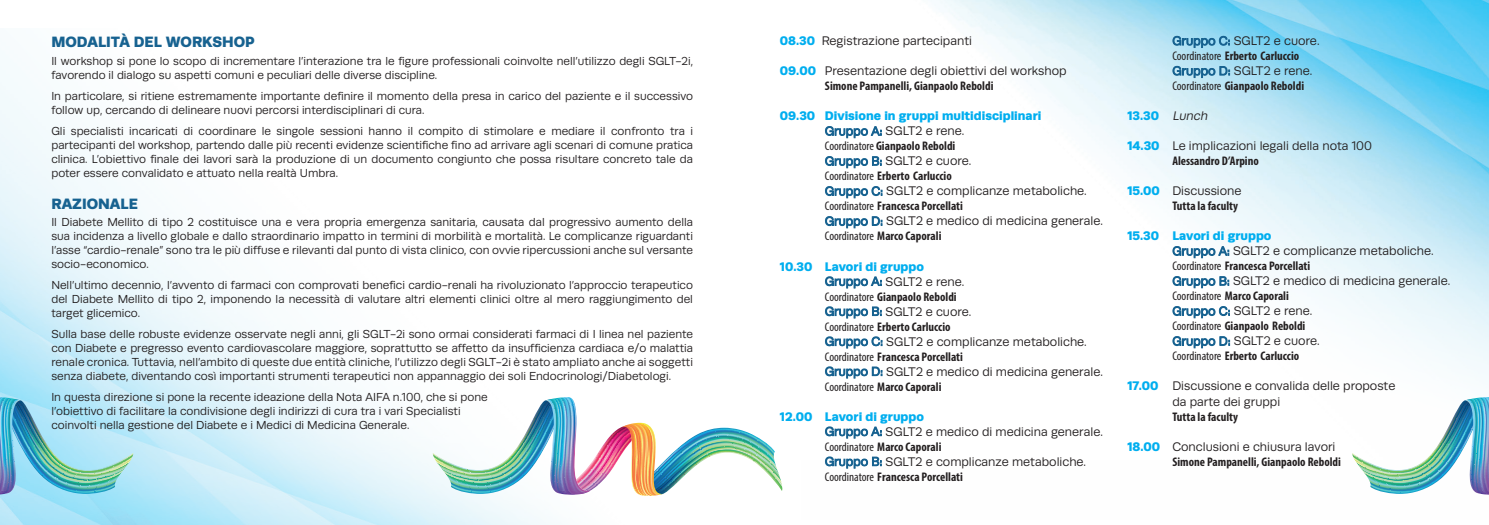
<style>
.page{position:relative;width:1489px;height:525px;background:#fff}
.page>*{position:absolute;margin:0;border:0;box-sizing:border-box;transform-origin:0 0}
.t1{font:900 15px "Runda";color:#176290}
.t2{font:12.5px/15px "Runda";color:#231f20}
.t3{font:700 condensed 12.5px "Myriad Pro";color:#231f20}
.t4{font:900 12.5px/15px "Runda";color:#00aeef}
.t5{font:11.62px/14px "Runda";color:#231f20;text-align:justify}
.s1{font-weight:900;color:#00aeef}
.s2{font-weight:400;color:#176290}
.s3{font-weight:400;color:#231f20}
.s4{font-weight:400}
.s5{color:#176290}
.s6{font-weight:400;font-style:italic;color:#231f20}
</style>
<div class="page">
<img style="left:0;top:53px;width:658px;height:471px">
<img style="left:931px;top:0;width:557px;height:377px">
<img style="left:433px;top:397px;width:349px;height:98px">
<img style="left:1352px;top:397px;width:136px;height:97px">
<img style="left:0;top:397px;width:133px;height:97px">
<p class="t1" style="left:51px;top:33px;width:205px">MODALITÀ DEL WORKSHOP</p>
<p class="t5" style="left:51px;top:54px;width:643px">Il workshop si pone lo scopo di incrementare l’interazione tra le figure professionali coinvolte nell’utilizzo degli SGLT-2i, favorendo il dialogo su aspetti comuni e peculiari delle diverse discipline.</p>
<p class="t5" style="left:51px;top:89px;width:643px">In particolare, si ritiene estremamente importante definire il momento della presa in carico del paziente e il successivo follow up, cercando di delineare nuovi percorsi interdisciplinari di cura.</p>
<p class="t5" style="left:51px;top:124px;width:643px">Gli specialisti incaricati di coordinare le singole sessioni hanno il compito di stimolare e mediare il confronto tra i partecipanti del workshop, partendo dalle più recenti evidenze scientifiche fino ad arrivare agli scenari di comune pratica clinica. L’obiettivo finale dei lavori sarà la produzione di un documento congiunto che possa risultare concreto tale da poter essere convalidato e attuato nella realtà Umbra.</p>
<p class="t1" style="left:51px;top:194px;width:88px">RAZIONALE</p>
<p class="t5" style="left:51px;top:215px;width:643px">Il Diabete Mellito di tipo 2 costituisce una e vera propria emergenza sanitaria, causata dal progressivo aumento della sua incidenza a livello globale e dallo straordinario impatto in termini di morbilità e mortalità. Le complicanze riguardanti l’asse “cardio-renale” sono tra le più diffuse e rilevanti dal punto di vista clinico, con ovvie ripercussioni anche sul versante socio-economico.</p>
<p class="t5" style="left:51px;top:278px;width:643px">Nell’ultimo decennio, l’avvento di farmaci con comprovati benefici cardio-renali ha rivoluzionato l’approccio terapeutico del Diabete Mellito di tipo 2, imponendo la necessità di valutare altri elementi clinici oltre al mero raggiungimento del target glicemico.</p>
<p class="t5" style="left:51px;top:327px;width:643px">Sulla base delle robuste evidenze osservate negli anni, gli SGLT-2i sono ormai considerati farmaci di I linea nel paziente con Diabete e pregresso evento cardiovascolare maggiore, soprattutto se affetto da insufficienza cardiaca e/o malattia renale cronica. Tuttavia, nell’ambito di queste due entità cliniche, l’utilizzo degli SGLT-2i è stato ampliato anche ai soggetti senza diabete, diventando così importanti strumenti terapeutici non appannaggio dei soli Endocrinologi/Diabetologi.</p>
<p class="t5" style="left:51px;top:390px;width:438px;text-align:left">In questa direzione si pone la recente ideazione della Nota AIFA n.100, che si pone l’obiettivo di facilitare la condivisione degli indirizzi di cura tra i vari Specialisti coinvolti nella gestione del Diabete e i Medici di Medicina Generale.</p>
<p class="t2" style="left:780px;top:34px;width:193px"><span class="s1">08.30</span> Registrazione partecipanti</p>
<p class="t2" style="left:780px;top:64px;width:288px"><span class="s1">09.00</span> Presentazione degli obiettivi del workshop</p>
<p class="t3" style="left:825px;top:78px;width:170px">Simone Pampanelli, Gianpaolo Reboldi</p>
<p class="t4" style="left:825px;top:108px;width:218px;text-indent:-45px">09.30 Divisione in gruppi multidisciplinari<br><span class="s2">Gruppo A:</span> <span class="s3">SGLT2 e rene.</span></p>
<p class="t3" style="left:825px;top:138px;width:132px"><span class="s4">Coordinatore</span> Gianpaolo Reboldi</p>
<p class="t2" style="left:825px;top:154px;width:148px"><span class="s5">Gruppo B:</span> SGLT2 e cuore.</p>
<p class="t3" style="left:825px;top:168px;width:128px"><span class="s4">Coordinatore</span> Erberto Carluccio</p>
<p class="t2" style="left:825px;top:184px;width:263px"><span class="s5">Gruppo C:</span> SGLT2 e complicanze metaboliche.</p>
<p class="t3" style="left:825px;top:198px;width:139px"><span class="s4">Coordinatore</span> Francesca Porcellati</p>
<p class="t2" style="left:825px;top:214px;width:279px"><span class="s5">Gruppo D:</span> SGLT2 e medico di medicina generale.</p>
<p class="t3" style="left:825px;top:228px;width:118px"><span class="s4">Coordinatore</span> Marco Caporali</p>
<p class="t4" style="left:825px;top:258px;width:141px;text-indent:-45px">10.30 Lavori di gruppo<br><span class="s2">Gruppo A:</span> <span class="s3">SGLT2 e rene.</span></p>
<p class="t3" style="left:825px;top:288px;width:133px"><span class="s4">Coordinatore</span> Gianpaolo Reboldi</p>
<p class="t2" style="left:825px;top:304px;width:148px"><span class="s5">Gruppo B:</span> SGLT2 e cuore.</p>
<p class="t3" style="left:825px;top:318px;width:127px"><span class="s4">Coordinatore</span> Erberto Carluccio</p>
<p class="t2" style="left:825px;top:334px;width:263px"><span class="s5">Gruppo C:</span> SGLT2 e complicanze metaboliche.</p>
<p class="t3" style="left:825px;top:348px;width:139px"><span class="s4">Coordinatore</span> Francesca Porcellati</p>
<p class="t2" style="left:825px;top:364px;width:279px"><span class="s5">Gruppo D:</span> SGLT2 e medico di medicina generale.</p>
<p class="t3" style="left:825px;top:378px;width:118px"><span class="s4">Coordinatore</span> Marco Caporali</p>
<p class="t2" style="left:825px;top:409px;width:279px;text-indent:-45px"><span class="s1">12.00 Lavori di gruppo<br></span><span class="s5">Gruppo A:</span> SGLT2 e medico di medicina generale.</p>
<p class="t3" style="left:825px;top:438px;width:118px"><span class="s4">Coordinatore</span> Marco Caporali</p>
<p class="t2" style="left:825px;top:454px;width:263px"><span class="s5">Gruppo B:</span> SGLT2 e complicanze metaboliche.</p>
<p class="t3" style="left:825px;top:468px;width:139px"><span class="s4">Coordinatore</span> Francesca Porcellati</p>
<p class="t2" style="left:1172px;top:33px;width:149px"><span class="s5">Gruppo C:</span> SGLT2 e cuore.</p>
<p class="t3" style="left:1172px;top:48px;width:128px"><span class="s4">Coordinatore</span> Erberto Carluccio</p>
<p class="t2" style="left:1172px;top:63px;width:141px"><span class="s5">Gruppo D:</span> SGLT2 e rene.</p>
<p class="t3" style="left:1172px;top:78px;width:133px"><span class="s4">Coordinatore</span> Gianpaolo Reboldi</p>
<p class="t4" style="left:1127px;top:108px;width:84px">13.30 <span class="s6">Lunch</span></p>
<p class="t2" style="left:1127px;top:138px;width:246px"><span class="s1">14.30</span> Le implicazioni legali della nota 100</p>
<p class="t3" style="left:1172px;top:153px;width:88px">Alessandro D’Arpino</p>
<p class="t2" style="left:1127px;top:183px;width:116px"><span class="s1">15.00</span> Discussione</p>
<p class="t3" style="left:1172px;top:198px;width:67px">Tutta la faculty</p>
<p class="t2" style="left:1172px;top:228px;width:263px;text-indent:-45px"><span class="s1">15.30 Lavori di gruppo<br></span><span class="s5">Gruppo A:</span> SGLT2 e complicanze metaboliche.</p>
<p class="t3" style="left:1172px;top:258px;width:139px"><span class="s4">Coordinatore</span> Francesca Porcellati</p>
<p class="t2" style="left:1172px;top:273px;width:279px"><span class="s5">Gruppo B:</span> SGLT2 e medico di medicina generale.</p>
<p class="t3" style="left:1172px;top:288px;width:118px"><span class="s4">Coordinatore</span> Marco Caporali</p>
<p class="t2" style="left:1172px;top:303px;width:141px"><span class="s5">Gruppo C:</span> SGLT2 e rene.</p>
<p class="t3" style="left:1172px;top:318px;width:134px"><span class="s4">Coordinatore</span> Gianpaolo Reboldi</p>
<p class="t2" style="left:1172px;top:333px;width:149px"><span class="s5">Gruppo D:</span> SGLT2 e cuore.</p>
<p class="t3" style="left:1172px;top:348px;width:128px"><span class="s4">Coordinatore</span> Erberto Carluccio</p>
<p class="t2" style="left:1172px;top:378px;width:224px;text-indent:-45px"><span class="s1">17.00</span> Discussione e convalida delle proposte da parte dei gruppi</p>
<p class="t3" style="left:1172px;top:408px;width:67px">Tutta la faculty</p>
<p class="t2" style="left:1127px;top:438px;width:209px"><span class="s1">18.00</span> Conclusioni e chiusura lavori</p>
<p class="t3" style="left:1172px;top:453px;width:170px">Simone Pampanelli, Gianpaolo Reboldi</p>
</div>
